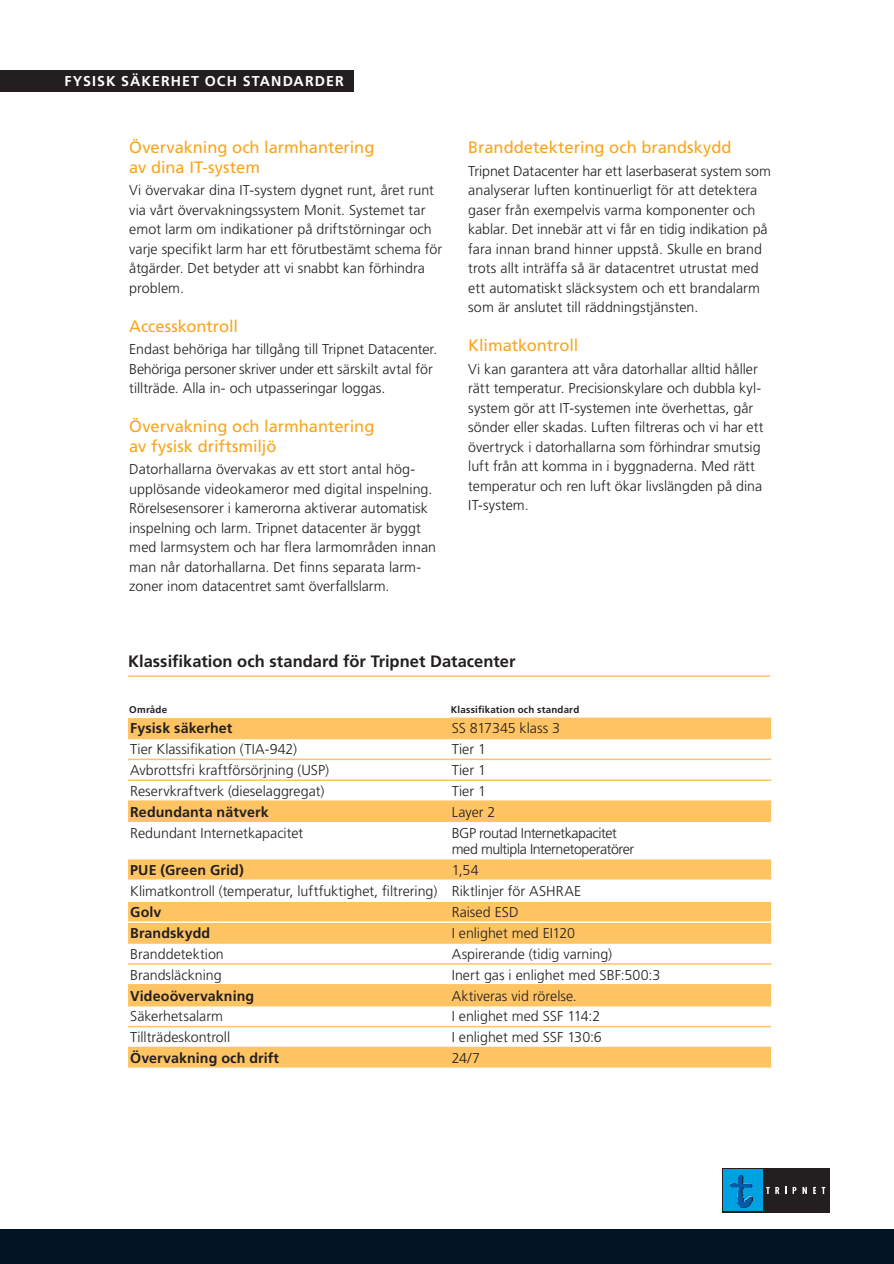
<style>
.page{position:relative;width:894px;height:1264px;background:#fff}
.page>*{position:absolute;margin:0;border:0;box-sizing:border-box;transform-origin:0 0}
.t1{font:16.5px/19.5px "Frutiger";letter-spacing:-.005em;color:#f9a51b}
.t2{font:700 16.5px "Frutiger";color:#231f20}
.t3{font:300 14.25px/19.5px "Frutiger";color:#231f20}
.t4{font:700 14.25px "Frutiger";letter-spacing:.01em;color:#231f20}
.t5{font:300 14.25px/16.5px "Frutiger";letter-spacing:-.03em;color:#231f20}
.t6{font:700 14.25px "Frutiger";letter-spacing:.075em;color:#fff}
.t7{font:700 9.75px "Frutiger";letter-spacing:.02em;color:#231f20}
</style>
<div class="page">
<div style="left:0;top:70px;width:353px;height:21px;background:#231f20"></div>
<div style="left:722px;top:1168px;width:108px;height:44px;background:#231f20"></div>
<svg style="left:766px;top:1187px;width:13px;height:7px"></svg>
<svg style="left:792px;top:1187px;width:4px;height:7px"></svg>
<svg style="left:802px;top:1187px;width:5px;height:7px"></svg>
<svg style="left:813px;top:1187px;width:3px;height:7px"></svg>
<svg style="left:822px;top:1187px;width:3px;height:7px"></svg>
<div style="left:723px;top:1169px;width:40px;height:42px;background:#00a1e3"></div>
<img style="left:751px;top:1184px;width:1px;height:20px">
<img style="left:731px;top:1175px;width:20px;height:32px">
<svg style="left:128px;top:717px;width:643px;height:350px"></svg>
<hr style="left:128px;top:717px;width:322px;height:1px;background:#fff">
<hr style="left:128px;top:879px;width:322px;height:2px;background:#fff">
<hr style="left:450px;top:879px;width:321px;height:2px;background:#fff">
<hr style="left:128px;top:900px;width:322px;height:2px;background:#fff">
<hr style="left:450px;top:900px;width:321px;height:2px;background:#fff">
<hr style="left:128px;top:921px;width:322px;height:2px;background:#fff">
<hr style="left:450px;top:921px;width:321px;height:2px;background:#fff">
<hr style="left:128px;top:738px;width:322px;height:1px;background:#fec463">
<hr style="left:450px;top:738px;width:321px;height:1px;background:#fec463">
<hr style="left:128px;top:758px;width:322px;height:2px;background:#fec463">
<hr style="left:450px;top:758px;width:321px;height:2px;background:#fec463">
<hr style="left:128px;top:779px;width:322px;height:2px;background:#fec463">
<hr style="left:450px;top:779px;width:321px;height:2px;background:#fec463">
<hr style="left:128px;top:800px;width:322px;height:2px;background:#fec463">
<hr style="left:450px;top:800px;width:321px;height:2px;background:#fec463">
<hr style="left:128px;top:1005px;width:322px;height:1px;background:#fec463">
<hr style="left:450px;top:1005px;width:321px;height:1px;background:#fec463">
<hr style="left:128px;top:1026px;width:322px;height:1px;background:#fec463">
<hr style="left:450px;top:1026px;width:321px;height:1px;background:#fec463">
<hr style="left:128px;top:1047px;width:322px;height:1px;background:#fec463">
<hr style="left:450px;top:1047px;width:321px;height:1px;background:#fec463">
<hr style="left:128px;top:942px;width:322px;height:2px;background:#fec463">
<hr style="left:450px;top:942px;width:321px;height:2px;background:#fec463">
<hr style="left:128px;top:963px;width:322px;height:1px;background:#fec463">
<hr style="left:450px;top:963px;width:321px;height:1px;background:#fec463">
<hr style="left:128px;top:984px;width:322px;height:1px;background:#fec463">
<hr style="left:450px;top:984px;width:321px;height:1px;background:#fec463">
<hr style="left:128px;top:675px;width:642px;height:2px;background:#fec463">
<div style="left:0;top:1229px;width:894px;height:35px;background:#011622"></div>
<p class="t6" style="left:64px;top:73px;width:281px">Fysisk säkerhet och standarder</p>
<p class="t1" style="left:129px;top:138px;width:247px">Övervakning och larmhantering av dina IT-system</p>
<p class="t3" style="left:129px;top:181px;width:314px">Vi övervakar dina IT-system dygnet runt, året runt via vårt övervakningssystem Monit. Systemet tar emot larm om indikationer på driftstörningar och varje specifikt larm har ett förutbestämt schema för åtgärder. Det betyder att vi snabbt kan förhindra problem.</p>
<p class="t1" style="left:129px;top:316px;width:110px">Accesskontroll</p>
<p class="t3" style="left:129px;top:340px;width:310px">Endast behöriga har tillgång till Tripnet Datacenter.<br>Behöriga personer skriver under ett särskilt avtal för tillträde. Alla in- och utpasseringar loggas.</p>
<p class="t1" style="left:129px;top:417px;width:247px">Övervakning och larmhantering av fysisk driftsmiljö</p>
<p class="t3" style="left:129px;top:460px;width:308px">Datorhallarna övervakas av ett stort antal hög--- upplösande videokameror med digital inspelning.<br>Rörelsesensorer i kamerorna aktiverar automatisk inspelning och larm. Tripnet datacenter är byggt med larmsystem och har flera larmområden innan man når datorhallarna. Det finns separata larm&shy;zoner inom datacentret samt överfallslarm.</p>
<p class="t1" style="left:468px;top:138px;width:265px">Branddetektering och brandskydd</p>
<p class="t3" style="left:468px;top:161px;width:304px">Tripnet Datacenter har ett laserbaserat system som analyserar luften kontinuerligt för att detektera gaser från exempelvis varma komponenter och kablar. Det innebär att vi får en tidig indikation på fara innan brand hinner uppstå. Skulle en brand trots allt inträffa så är datacentret utrustat med ett automatiskt släcksystem och ett brandalarm som är anslutet till räddningstjänsten.</p>
<p class="t1" style="left:468px;top:336px;width:112px">Klimatkontroll</p>
<p class="t3" style="left:468px;top:359px;width:297px">Vi kan garantera att våra datorhallar alltid håller rätt temperatur. Precisionskylare och dubbla kyl&shy;system gör att IT-systemen inte överhettas, går sönder eller skadas. Luften filtreras och vi har ett övertryck i datorhallarna som förhindrar smutsig luft från att komma in i byggnaderna. Med rätt temperatur och ren luft ökar livslängden på dina IT-system.</p>
<p class="t2" style="left:128px;top:651px;width:389px">Klassifikation och standard för Tripnet Datacenter</p>
<p class="t7" style="left:129px;top:704px;width:39px">Område</p>
<p class="t7" style="left:451px;top:704px;width:130px">Klassifikation och standard</p>
<p class="t4" style="left:130px;top:720px;width:104px">Fysisk säkerhet</p>
<p class="t3" style="left:452px;top:719px;width:110px">SS 817345 klass 3</p>
<p class="t3" style="left:130px;top:740px;width:168px">Tier Klassifikation (TIA-942)</p>
<p class="t3" style="left:452px;top:740px;width:36px">Tier 1</p>
<p class="t3" style="left:130px;top:761px;width:200px">Avbrottsfri kraftförsörjning (USP)</p>
<p class="t3" style="left:452px;top:761px;width:36px">Tier 1</p>
<p class="t3" style="left:130px;top:781px;width:196px">Reservkraftverk (dieselaggregat)</p>
<p class="t3" style="left:452px;top:781px;width:36px">Tier 1</p>
<p class="t4" style="left:130px;top:803px;width:140px">Redundanta nätverk</p>
<p class="t3" style="left:452px;top:802px;width:45px">Layer 2</p>
<p class="t3" style="left:130px;top:823px;width:175px">Redundant Internetkapacitet</p>
<p class="t5" style="left:452px;top:825px;width:184px">BGP routad Internetkapacitet med multipla Internetoperatörer</p>
<p class="t4" style="left:130px;top:862px;width:115px">PUE (Green Grid)</p>
<p class="t3" style="left:130px;top:860px;width:452px;line-height:20.9px;text-indent:322px">1,54<br>Klimatkontroll (temperatur, luftfuktighet, filtrering) Riktlinjer för ASHRAE</p>
<p class="t4" style="left:130px;top:904px;width:33px">Golv</p>
<p class="t3" style="left:452px;top:902px;width:68px">Raised ESD</p>
<p class="t4" style="left:130px;top:924px;width:82px">Brandskydd</p>
<p class="t3" style="left:452px;top:923px;width:125px">I enlighet med EI120</p>
<p class="t3" style="left:130px;top:944px;width:95px">Branddetektion</p>
<p class="t3" style="left:452px;top:944px;width:162px">Aspirerande (tidig varning)</p>
<p class="t3" style="left:130px;top:965px;width:93px">Brandsläckning</p>
<p class="t3" style="left:452px;top:965px;width:210px">Inert gas i enlighet med SBF:500:3</p>
<p class="t4" style="left:130px;top:987px;width:126px">Videoövervakning</p>
<p class="t3" style="left:452px;top:986px;width:127px">Aktiveras vid rörelse.</p>
<p class="t3" style="left:130px;top:1007px;width:94px">Säkerhetsalarm</p>
<p class="t3" style="left:452px;top:1007px;width:150px">I enlighet med SSF 114:2</p>
<p class="t3" style="left:130px;top:1028px;width:102px">Tillträdeskontroll</p>
<p class="t3" style="left:452px;top:1028px;width:152px">I enlighet med SSF 130:6</p>
<p class="t4" style="left:130px;top:1050px;width:150px">Övervakning och drift</p>
<p class="t3" style="left:452px;top:1049px;width:30px">24/7</p>
</div>
